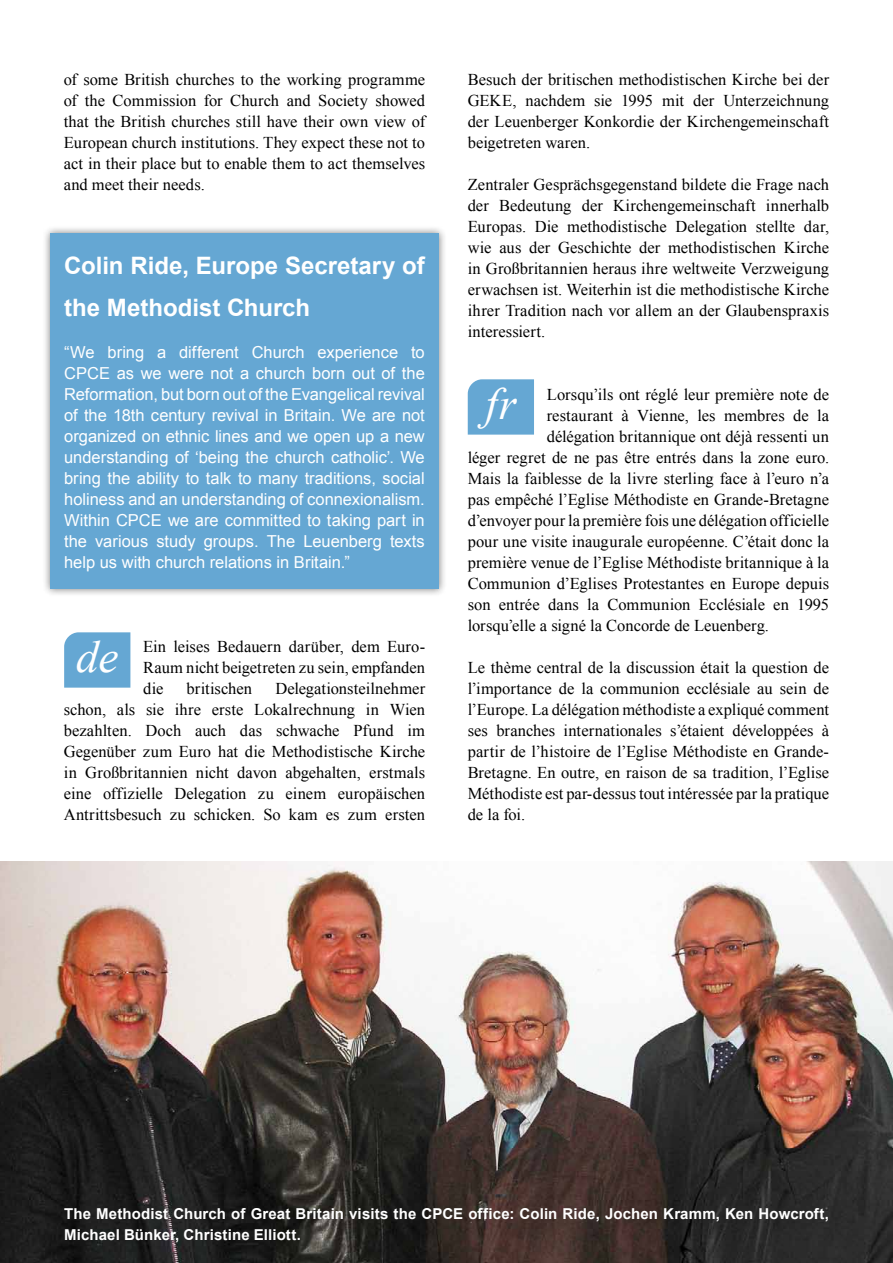
<style>
.page{position:relative;width:893px;height:1263px;background:#fff}
.page>*{position:absolute;margin:0;border:0;box-sizing:border-box;transform-origin:0 0}
.t1{font:italic 45px "Times New Roman";color:#fff}
.t2{font:700 24px/42px "Arial";color:#fff}
.t3{font:16.5px/21px "Times New Roman";color:#000;text-align:justify}
.t4{font:16.5px/21px "Arial";color:#fff;text-align:justify}
.t5{font:700 15px/21px "Arial";letter-spacing:.01em;color:#fff}
</style>
<div class="page">
<div style="left:42px;top:225px;width:405px;height:372px;background:#000;opacity:.5"></div>
<div style="left:50px;top:233px;width:389px;height:356px;background:#65a7d3"></div>
<div style="left:468px;top:379px;width:66px;height:56px;background:#65a7d3"></div>
<div style="left:64px;top:632px;width:66px;height:56px;background:#65a7d3"></div>
<img style="left:0;top:861px;width:893px;height:402px">
<p class="t3" style="left:64px;top:69px;width:363px">of some British churches to the working programme of the Commission for Church and Society showed that the British churches still have their own view of European church institutions. They expect these not to act in their place but to enable them to act themselves and meet their needs.</p>
<h2 class="t2" style="left:64px;top:245px;width:362px">Colin Ride, Europe Secretary of the Methodist Church</h2>
<p class="t4" style="left:64px;top:342px;width:362px">“We bring a different Church experience to<br>CPCE</p>
<p class="t4" style="left:64px;top:363px;width:362px;text-indent:53px">as we were not a church born out of the Reformation, but born out of the Evangelical revival of the 18th century revival in Britain. We are not organized on ethnic lines and we open up a new understanding of ‘being the church catholic’. We bring the ability to talk to many traditions, social holiness and an understanding of connexionalism.<br>Within CPCE</p>
<p class="t4" style="left:64px;top:510px;width:362px;text-indent:104px">we are committed to taking part in the various study groups. The Leuenberg texts help us with church relations in Britain.”</p>
<p class="t3" style="left:143px;top:636px;width:284px">Ein leises Bedauern darüber, dem Euro-Raum nicht beigetreten zu sein, empfanden die</p>
<h1 class="t1" style="left:76px;top:626px;width:44px">de</h1>
<p class="t3" style="left:64px;top:678px;width:363px;text-indent:212px">Delegationsteilnehmer schon, als sie ihre erste Lokalrechnung in Wien bezahlten. Doch auch das schwache Pfund im Gegenüber zum Euro hat die Methodistische Kirche in Großbritannien nicht davon abgehalten, erstmals eine offizielle Delegation zu einem europäischen Antrittsbesuch zu schicken. So kam es zum ersten</p>
<p class="t3" style="left:187px;top:678px;width:67px">britischen</p>
<p class="t3" style="left:468px;top:69px;width:363px">Besuch der britischen methodistischen Kirche bei der GEKE, nachdem sie 1995 mit der Unterzeichnung der Leuenberger Konkordie der Kirchengemeinschaft beigetreten waren.</p>
<p class="t3" style="left:468px;top:174px;width:363px">Zentraler Gesprächsgegenstand bildete die Frage nach der Bedeutung der Kirchengemeinschaft innerhalb Europas. Die methodistische Delegation stellte dar, wie aus der Geschichte der methodistischen Kirche in Großbritannien heraus ihre weltweite Verzweigung erwachsen ist. Weiterhin ist die methodistische Kirche ihrer Tradition nach vor allem an der Glaubenspraxis interessiert.</p>
<h1 class="t1" style="left:486px;top:373px;width:32px">fr</h1>
<p class="t3" style="left:547px;top:384px;width:284px">Lorsqu’ils ont réglé leur première note de</p>
<p class="t3" style="left:547px;top:405px;width:284px">restaurant à Vienne, les membres de la</p>
<p class="t3" style="left:547px;top:426px;width:284px">délégation britannique ont déjà ressenti un</p>
<p class="t3" style="left:468px;top:447px;width:363px">léger regret de ne pas être entrés dans la zone euro.</p>
<p class="t3" style="left:468px;top:468px;width:363px">Mais la faiblesse de la livre sterling face à l’euro n’a</p>
<p class="t3" style="left:468px;top:489px;width:363px">pas empêché l’Eglise Méthodiste en Grande-Bretagne</p>
<p class="t3" style="left:468px;top:510px;width:363px">d’envoyer pour la première fois une délégation officielle</p>
<p class="t3" style="left:468px;top:531px;width:363px">pour une visite inaugurale européenne. C’était donc la</p>
<p class="t3" style="left:468px;top:552px;width:363px">première venue de l’Eglise Méthodiste britannique à la</p>
<p class="t3" style="left:468px;top:573px;width:363px">Communion d’Eglises Protestantes en Europe depuis</p>
<p class="t3" style="left:468px;top:594px;width:363px">son entrée dans la Communion Ecclésiale en 1995</p>
<p class="t3" style="left:468px;top:615px;width:303px">lorsqu’elle a signé la Concorde de Leuenberg.</p>
<p class="t3" style="left:468px;top:657px;width:363px">Le thème central de la discussion était la question de l’importance de la communion ecclésiale au sein de l’Europe. La délégation méthodiste a expliqué comment ses branches internationales s’étaient développées à partir de l’histoire de l’Eglise Méthodiste en Grande-Bretagne. En outre, en raison de sa tradition, l’Eglise Méthodiste est par-dessus tout intéressée par la pratique de la foi.</p>
<p class="t5" style="left:64px;top:1204px;width:766px">The Methodist Church of Great Britain visits the CPCE office: Colin Ride, Jochen Kramm, Ken Howcroft,<br>Michael Bünker, Christine Elliott.</p>
</div>
